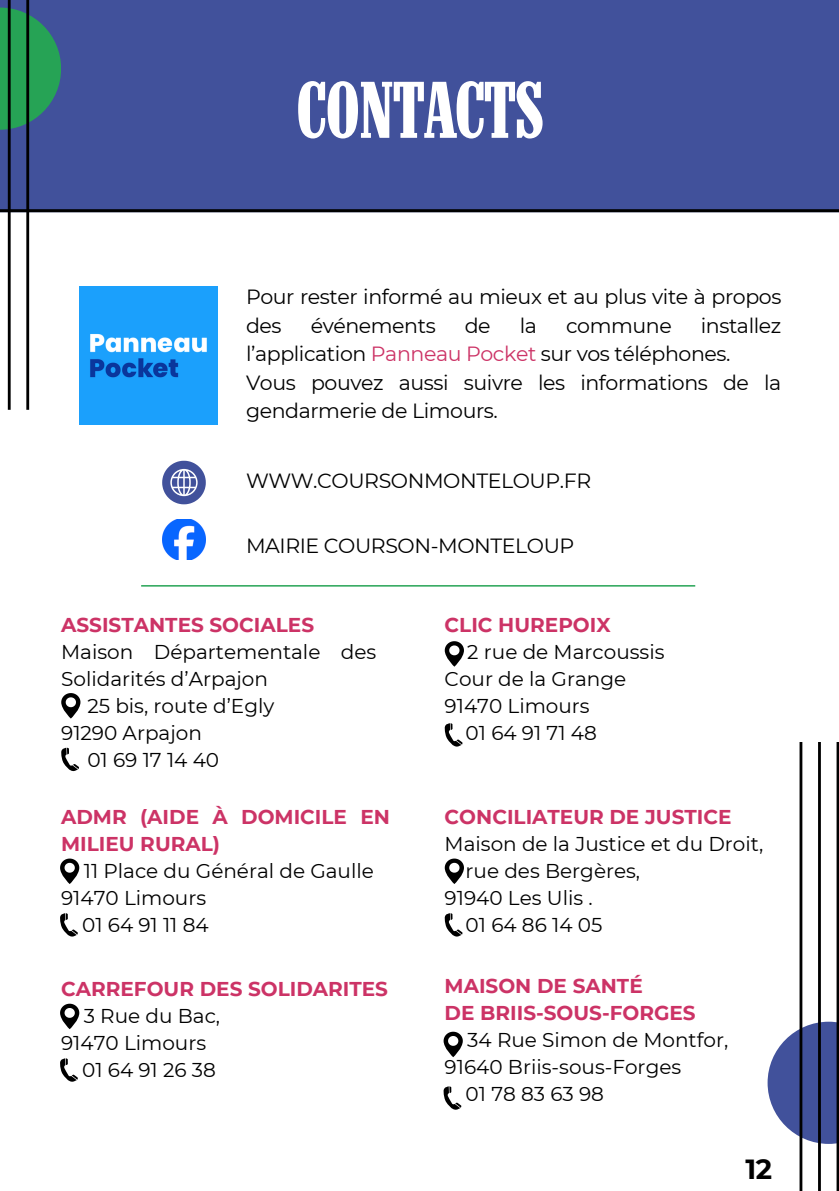
<style>
.page{position:relative;width:839px;height:1191px;background:#fff}
.page>*{position:absolute;margin:0;border:0;box-sizing:border-box;transform-origin:0 0}
.t1{font:84px "Neo Contact LT Pro";color:#fff}
.t2{font:700 27.6px "Montserrat";color:#000}
.t3{font:20.6px/28.4px "Montserrat";letter-spacing:-.02em;color:#000}
.t4{font:20px "Montserrat";color:#000}
.t5{font:700 20px/27px "Montserrat";color:#c36}
.s1{color:#c36}
</style>
<div class="page">
<div style="left:1px;top:0;width:837px;height:212px;background:#41519b"></div>
<svg style="left:767px;top:1022px;width:69px;height:122px"></svg>
<hr style="left:838px;top:742px;width:1px;height:449px;background:#000">
<hr style="left:799px;top:742px;width:3px;height:449px;background:#000">
<hr style="left:818px;top:742px;width:2px;height:449px;background:#000">
<hr style="left:836px;top:742px;width:2px;height:449px;background:#000">
<svg style="left:1px;top:8px;width:59px;height:122px;background:#2b8f63"></svg>
<hr style="left:26px;top:0;width:3px;height:409px;background:#000">
<hr style="left:8px;top:0;width:3px;height:409px;background:#000">
<hr style="left:0;top:0;width:1px;height:409px;background:#000">
<img style="left:79px;top:287px;width:138px;height:138px">
<svg style="left:162px;top:461px;width:44px;height:43px"></svg>
<img style="left:162px;top:519px;width:44px;height:41px">
<svg style="left:61px;top:693px;width:19px;height:26px"></svg>
<svg style="left:61px;top:748px;width:18px;height:24px"></svg>
<svg style="left:60px;top:859px;width:19px;height:25px"></svg>
<svg style="left:60px;top:913px;width:18px;height:24px"></svg>
<svg style="left:60px;top:1004px;width:19px;height:25px"></svg>
<svg style="left:60px;top:1058px;width:18px;height:24px"></svg>
<svg style="left:445px;top:859px;width:19px;height:25px"></svg>
<svg style="left:444px;top:913px;width:18px;height:24px"></svg>
<svg style="left:445px;top:641px;width:19px;height:26px"></svg>
<svg style="left:444px;top:723px;width:18px;height:24px"></svg>
<hr style="left:141px;top:585px;width:554px;height:2px;background:#26a355">
<svg style="left:443px;top:1032px;width:20px;height:25px"></svg>
<svg style="left:443px;top:1086px;width:18px;height:24px"></svg>
<p class="t1" style="left:297px;top:82px;width:247px">CONTACTS</p>
<p class="t3" style="left:246px;top:283px;width:537px">Pour rester informé au mieux et au plus vite à propos des</p>
<p class="t3" style="left:246px;top:311px;width:537px;text-indent:454px">installez l’application <span class="s1">Panneau Pocket</span> sur vos téléphones.</p>
<p class="t3" style="left:246px;top:368px;width:537px">Vous pouvez aussi suivre les informations de la gendarmerie de Limours.</p>
<p class="t3" style="left:310px;top:311px;width:126px">événements</p>
<p class="t3" style="left:465px;top:311px;width:27px">de</p>
<p class="t3" style="left:519px;top:311px;width:19px">la</p>
<p class="t3" style="left:566px;top:311px;width:107px">commune</p>
<p class="t3" style="left:246px;top:466px;width:346px">WWW.COURSONMONTELOUP.FR</p>
<h2 class="t3" style="left:246px;top:532px;width:330px">MAIRIE COURSON-MONTELOUP</h2>
<p class="t5" style="left:61px;top:611px;width:254px">ASSISTANTES SOCIALES</p>
<p class="t4" style="left:61px;top:639px;width:316px">Maison Départementale des</p>
<p class="t4" style="left:61px;top:666px;width:208px">Solidarités d’Arpajon</p>
<p class="t4" style="left:87px;top:693px;width:188px">25 bis, route d’Egly</p>
<p class="t4" style="left:61px;top:720px;width:142px">91290 Arpajon</p>
<p class="t4" style="left:87px;top:747px;width:133px">01 69 17 14 40</p>
<p class="t5" style="left:61px;top:803px;width:330px">ADMR (AIDE À DOMICILE EN<br>MILIEU RURAL)</p>
<p class="t4" style="left:84px;top:859px;width:291px">11 Place du Général de Gaulle</p>
<p class="t4" style="left:61px;top:886px;width:147px">91470 Limours</p>
<p class="t4" style="left:82px;top:913px;width:128px">01 64 91 11 84</p>
<p class="t5" style="left:61px;top:976px;width:328px">CARREFOUR DES SOLIDARITES</p>
<p class="t4" style="left:84px;top:1004px;width:138px">3 Rue du Bac,</p>
<p class="t4" style="left:61px;top:1031px;width:147px">91470 Limours</p>
<p class="t4" style="left:82px;top:1058px;width:135px">01 64 91 26 38</p>
<h2 class="t5" style="left:444px;top:611px;width:167px">CLIC HUREPOIX</h2>
<p class="t4" style="left:467px;top:639px;width:199px">2 rue de Marcoussis</p>
<p class="t4" style="left:444px;top:666px;width:183px">Cour de la Grange</p>
<p class="t4" style="left:444px;top:693px;width:147px">91470 Limours</p>
<p class="t4" style="left:465px;top:720px;width:133px">01 64 91 71 48</p>
<p class="t5" style="left:444px;top:803px;width:288px">CONCILIATEUR DE JUSTICE</p>
<p class="t4" style="left:444px;top:832px;width:320px">Maison de la Justice et du Droit,</p>
<p class="t4" style="left:465px;top:859px;width:176px">rue des Bergères,</p>
<p class="t4" style="left:444px;top:886px;width:149px">91940 Les Ulis .</p>
<p class="t4" style="left:465px;top:913px;width:138px">01 64 86 14 05</p>
<p class="t5" style="left:444px;top:972px;width:252px">MAISON DE SANTÉ<br>DE BRIIS-SOUS-FORGES</p>
<p class="t4" style="left:467px;top:1028px;width:262px">34 Rue Simon de Montfor,</p>
<p class="t4" style="left:444px;top:1055px;width:238px">91640 Briis-sous-Forges</p>
<p class="t4" style="left:465px;top:1082px;width:140px">01 78 83 63 98</p>
<p class="t2" style="left:745px;top:1152px;width:28px">12</p>
</div>
